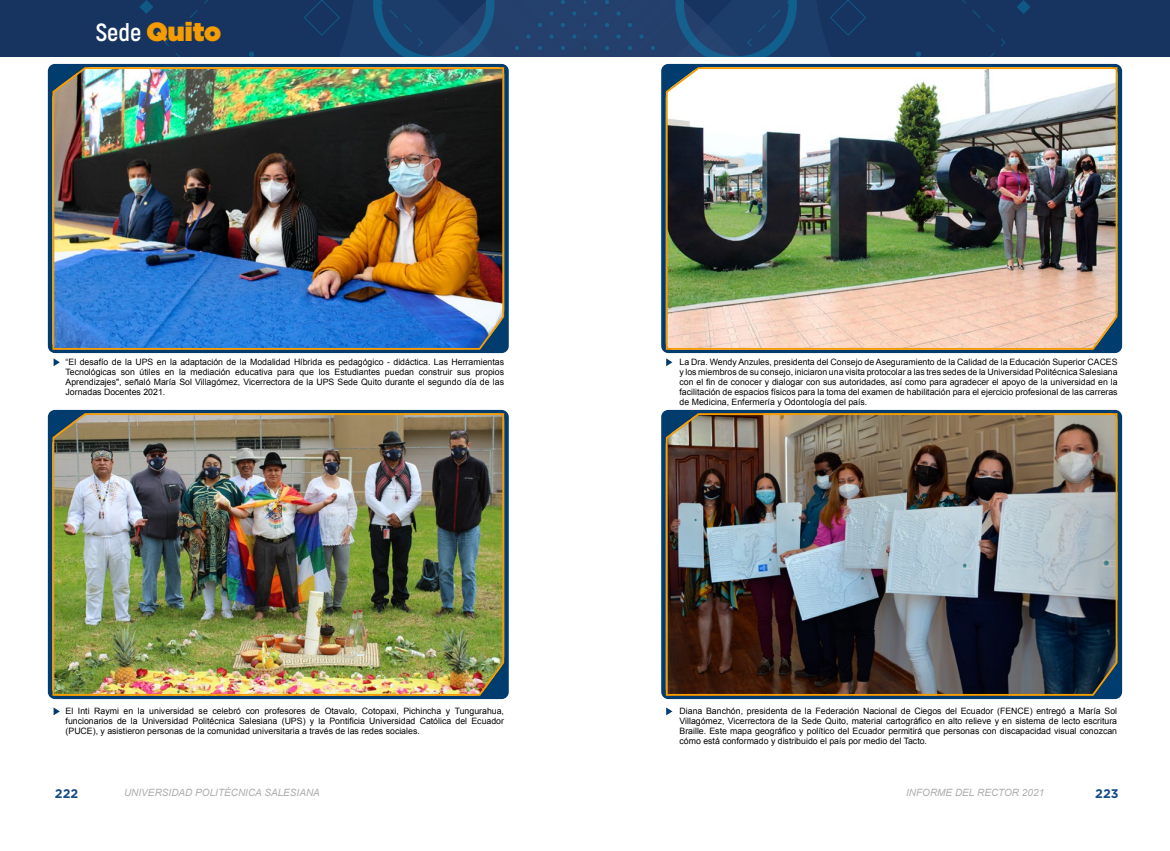
<style>
.page{position:relative;width:1170px;height:851px;background:#fff}
.page>*{position:absolute;margin:0;border:0;box-sizing:border-box;transform-origin:0 0}
.t1{font:900 26.25px "Gotham";color:#f59c00}
.t2{font:700 12.5px "Gotham Pro";color:#174b86}
.t3{font:italic 10px "Arial";color:#aeaeae}
.t4{font:8.75px/10px "Arial";color:#000;text-align:justify}
.s1{font-family:"Akrobat";font-weight:700;font-size:24.75px;color:#fff}
</style>
<div class="page">
<svg style="left:0;top:0;width:1169px;height:57px;background:#1a3966"></svg>
<svg style="left:54px;top:358px;width:6px;height:8px"></svg>
<svg style="left:54px;top:707px;width:6px;height:8px"></svg>
<svg style="left:666px;top:358px;width:6px;height:8px"></svg>
<svg style="left:666px;top:707px;width:6px;height:8px"></svg>
<div style="left:48px;top:64px;width:460px;height:289px;background:#003c6e"></div>
<img style="left:51px;top:66px;width:454px;height:285px">
<svg style="left:661px;top:64px;width:460px;height:289px;background:#064171"></svg>
<img style="left:664px;top:66px;width:454px;height:285px">
<div style="left:48px;top:410px;width:460px;height:289px;background:#003c6e"></div>
<img style="left:51px;top:412px;width:454px;height:284px">
<svg style="left:661px;top:410px;width:460px;height:289px;background:#064071"></svg>
<img style="left:664px;top:412px;width:454px;height:284px">
<h1 class="t1" style="left:96px;top:13px;width:127px"><span class="s1">Sede</span> Quito</h1>
<p class="t4" style="left:66px;top:357px;width:440px">“El desafío de la UPS en la adaptación de la Modalidad Híbrida es pedagógico - didáctica. Las Herramientas Tecnológicas son útiles en la mediación educativa para que los Estudiantes puedan construir sus propios Aprendizajes", señaló María Sol Villagómez, Vicerrectora de la UPS Sede Quito durante el segundo día de las Jornadas Docentes 2021.</p>
<p class="t4" style="left:66px;top:706px;width:440px">El Inti Raymi en la universidad se celebró con profesores de Otavalo, Cotopaxi, Pichincha y Tungurahua, funcionarios de la Universidad Politécnica Salesiana (UPS) y la Pontificia Universidad Católica del Ecuador (PUCE), y asistieron personas de la comunidad universitaria a través de las redes sociales.</p>
<p class="t4" style="left:679px;top:357px;width:439px">La Dra. Wendy Anzules, presidenta del Consejo de Aseguramiento de la Calidad de la Educación Superior CACES y los miembros de su consejo, iniciaron una visita protocolar a las tres sedes de la Universidad Politécnica Salesiana con el fin de conocer y dialogar con sus autoridades, así como para agradecer el apoyo de la universidad en la facilitación de espacios físicos para la toma del examen de habilitación para el ejercicio profesional de las carreras de Medicina, Enfermería y Odontología del país.</p>
<p class="t4" style="left:679px;top:706px;width:439px">Diana Banchón, presidenta de la Federación Nacional de Ciegos del Ecuador (FENCE) entregó a María Sol Villagómez, Vicerrectora de la Sede Quito, material cartográfico en alto relieve y en sistema de lecto escritura Braille. Este mapa geográfico y político del Ecuador permitirá que personas con discapacidad visual conozcan cómo está conformado y distribuido el país por medio del Tacto.</p>
<h2 class="t2" style="left:55px;top:786px;width:25px">222</h2>
<p class="t3" style="left:124px;top:786px;width:197px">UNIVERSIDAD POLITÉCNICA SALESIANA</p>
<p class="t3" style="left:906px;top:786px;width:139px">INFORME DEL RECTOR 2021</p>
<h2 class="t2" style="left:1095px;top:786px;width:25px">223</h2>
</div>
